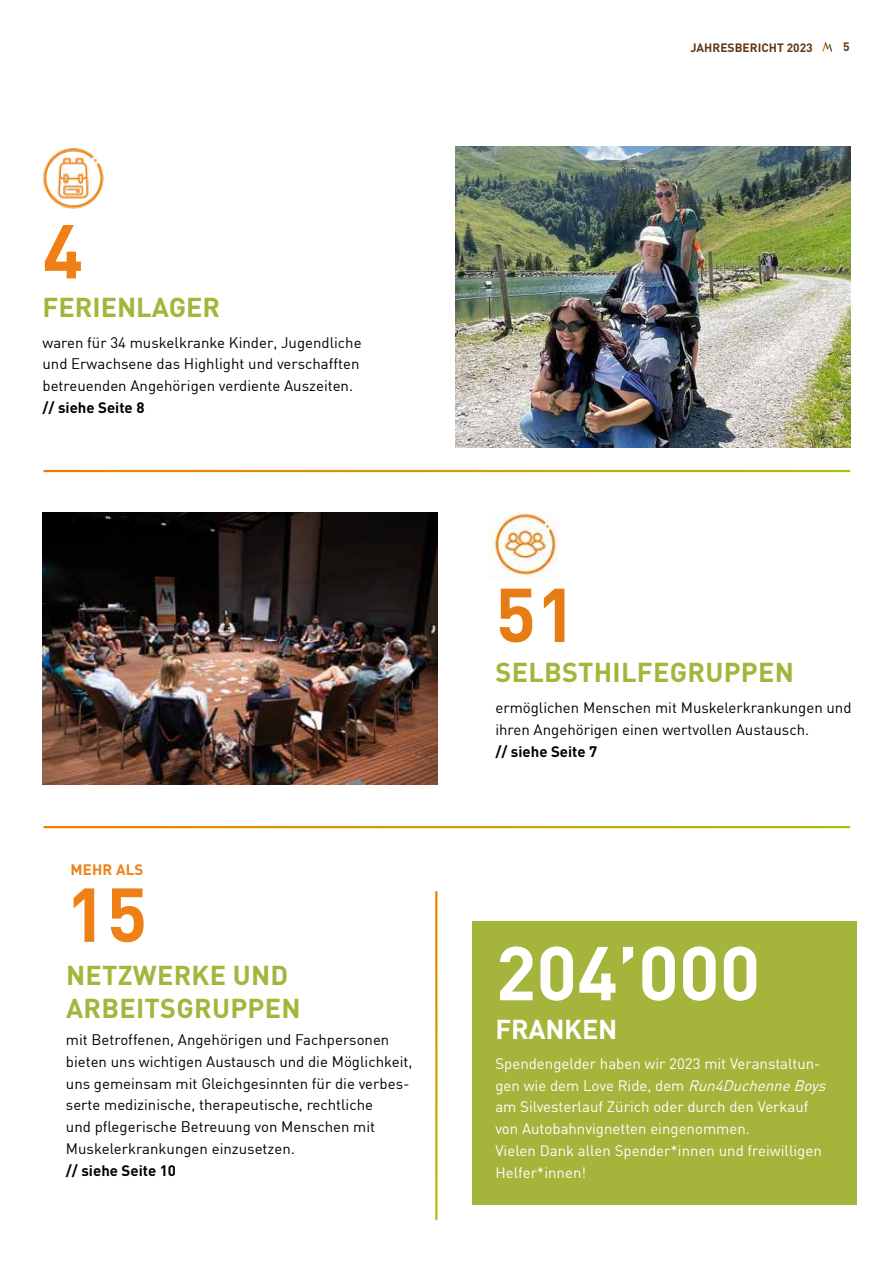
<style>
.page{position:relative;width:893px;height:1263px;background:#fff}
.page>*{position:absolute;margin:0;border:0;box-sizing:border-box;transform-origin:0 0}
.t1{font:700 75px "DIN Pro";color:#fff}
.t2{font:700 75px "DIN Pro";color:#ee8015}
.t3{font:700 75px "DIN Pro";color:#e77c14}
.t4{font:700 27px/33px "DIN Pro";letter-spacing:.01em;color:#a5b43b}
.t5{font:700 27px "DIN Pro";letter-spacing:-.01em;color:#fff}
.t6{font:15px/21.8px "DIN";color:#000}
.t7{font:15px/21.8px "DIN Pro";color:#fff}
.t8{font:15px/21.8px "DIN Pro";color:#000}
.t9{font:700 15px "DINOT";color:#000}
.t10{font:700 15px "DIN Pro";letter-spacing:.01em;color:#ee8014}
.t11{font:700 12px "DINOT";color:#613715}
.s1{font-style:italic}
</style>
<div class="page">
<svg style="left:822px;top:42px;width:10px;height:10px"></svg>
<img style="left:455px;top:146px;width:395px;height:301px">
<div style="left:472px;top:921px;width:385px;height:283px;background:#a5b43b"></div>
<img style="left:43px;top:512px;width:395px;height:272px">
<img style="left:488px;top:512px;width:70px;height:68px">
<img style="left:43px;top:148px;width:61px;height:61px">
<h1 class="t2" style="left:43px;top:193px;width:42px">4</h1>
<h2 class="t4" style="left:43px;top:289px;width:179px">FERIENLAGER</h2>
<p class="t6" style="left:43px;top:331px;width:321px">waren für 34 muskelkranke Kinder, Jugendliche und Erwachsene das Highlight und verschafften betreuenden Angehörigen verdiente Auszeiten.</p>
<p class="t9" style="left:43px;top:397px;width:103px">// siehe Seite 8</p>
<p class="t10" style="left:71px;top:857px;width:74px">MEHR ALS</p>
<h1 class="t2" style="left:66px;top:856px;width:83px">15</h1>
<h2 class="t4" style="left:66px;top:957px;width:236px">NETZWERKE UND<br>ARBEITSGRUPPEN</h2>
<p class="t6" style="left:66px;top:1028px;width:348px">mit Betroffenen, Angehörigen und Fachpersonen bieten uns wichtigen Austausch und die Möglichkeit, uns gemeinsam mit Gleichgesinnten für die verbes&shy;serte medizinische, therapeutische, rechtliche<br>und pflegerische Betreuung von Menschen mit Muskelerkrankungen einzusetzen.</p>
<p class="t9" style="left:66px;top:1160px;width:112px">// siehe Seite 10</p>
<p class="t11" style="left:691px;top:39px;width:124px">JAHRESBERICHT 2023</p>
<p class="t11" style="left:843px;top:39px;width:8px">5</p>
<h1 class="t3" style="left:495px;top:556px;width:83px">51</h1>
<h2 class="t4" style="left:495px;top:654px;width:300px">SELBSTHILFEGRUPPEN</h2>
<p class="t8" style="left:495px;top:696px;width:358px">ermöglichen Menschen mit Muskelerkrankungen und ihren Angehörigen einen wertvollen Austausch.</p>
<p class="t9" style="left:495px;top:741px;width:103px">// siehe Seite 7</p>
<h1 class="t1" style="left:496px;top:915px;width:266px">204’000</h1>
<h2 class="t5" style="left:495px;top:1008px;width:123px">FRANKEN</h2>
<p class="t7" style="left:495px;top:1051px;width:337px">Spendengelder haben wir 2023 mit Veranstaltun&shy;gen wie dem Love Ride, dem <span class="s1">Run4DuchenneBoys </span>am Silvesterlauf Zürich oder durch den Verkauf von Autobahnvignetten eingenommen.<br>Vielen Dank allen Spender*innen und freiwilligen Helfer*innen!</p>
</div>
